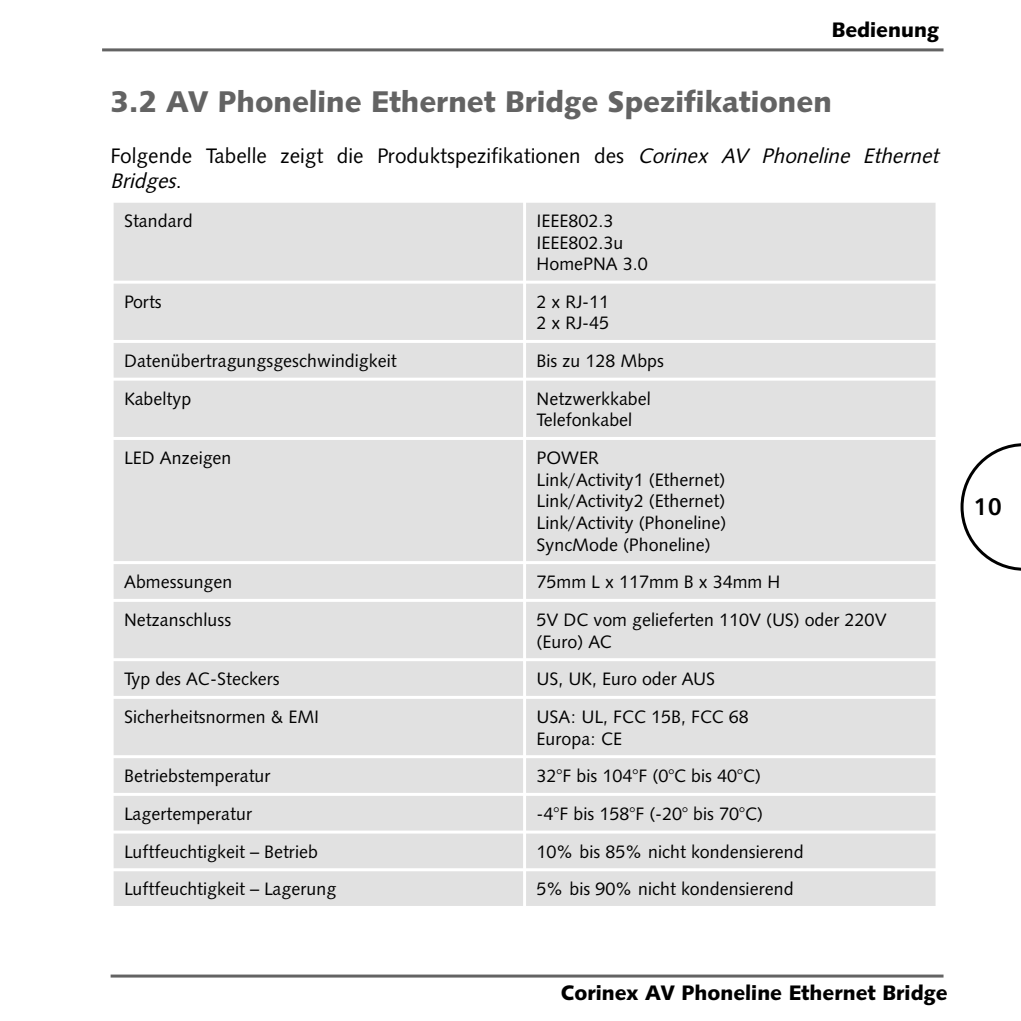
<style>
.page{position:relative;width:1021px;height:1021px;background:#fff}
.page>*{position:absolute;margin:0;border:0;box-sizing:border-box;transform-origin:0 0}
.t1{font:30px "Humanist 531 BT Black A";color:#636363}
.t2{font:24px "Humanist 777 AT Bold";color:#000}
.t3{font:21px/25.2px "Humanist 531 BT Roman A";color:#000}
.t4{font:21px "Humanist 531 BT Black A";color:#000}
.t5{font:18px/21.6px "Humanist 531 BT Roman A";color:#000}
.s1{font-family:"Humanist 777 Blk AT"}
.s2{font-style:italic}
</style>
<div class="page">
<hr style="left:102px;top:48px;width:841px;height:3px;background:#636363">
<hr style="left:111px;top:974px;width:832px;height:3px;background:#636363">
<div style="left:114px;top:203px;width:821px;height:702px;background:#e1e1e1"></div>
<hr style="left:523px;top:203px;width:3px;height:78px;background:#fff">
<hr style="left:111px;top:281px;width:413px;height:3px;background:#fff">
<hr style="left:524px;top:281px;width:414px;height:3px;background:#fff">
<hr style="left:523px;top:284px;width:3px;height:56px;background:#fff">
<hr style="left:111px;top:340px;width:413px;height:3px;background:#fff">
<hr style="left:524px;top:340px;width:414px;height:3px;background:#fff">
<hr style="left:523px;top:343px;width:3px;height:34px;background:#fff">
<hr style="left:111px;top:377px;width:413px;height:3px;background:#fff">
<hr style="left:524px;top:377px;width:414px;height:3px;background:#fff">
<hr style="left:523px;top:380px;width:3px;height:57px;background:#fff">
<hr style="left:111px;top:437px;width:413px;height:3px;background:#fff">
<hr style="left:524px;top:437px;width:414px;height:3px;background:#fff">
<hr style="left:523px;top:440px;width:3px;height:121px;background:#fff">
<hr style="left:111px;top:561px;width:413px;height:3px;background:#fff">
<hr style="left:524px;top:561px;width:414px;height:3px;background:#fff">
<hr style="left:523px;top:564px;width:3px;height:35px;background:#fff">
<hr style="left:111px;top:599px;width:413px;height:3px;background:#fff">
<hr style="left:524px;top:599px;width:414px;height:3px;background:#fff">
<hr style="left:523px;top:602px;width:3px;height:56px;background:#fff">
<hr style="left:111px;top:658px;width:413px;height:3px;background:#fff">
<hr style="left:524px;top:658px;width:414px;height:3px;background:#fff">
<hr style="left:523px;top:661px;width:3px;height:35px;background:#fff">
<hr style="left:111px;top:696px;width:413px;height:3px;background:#fff">
<hr style="left:524px;top:696px;width:414px;height:3px;background:#fff">
<hr style="left:523px;top:699px;width:3px;height:56px;background:#fff">
<hr style="left:111px;top:755px;width:413px;height:3px;background:#fff">
<hr style="left:524px;top:755px;width:414px;height:3px;background:#fff">
<hr style="left:523px;top:758px;width:3px;height:34px;background:#fff">
<hr style="left:111px;top:792px;width:413px;height:3px;background:#fff">
<hr style="left:524px;top:792px;width:414px;height:3px;background:#fff">
<hr style="left:523px;top:795px;width:3px;height:35px;background:#fff">
<hr style="left:111px;top:830px;width:413px;height:3px;background:#fff">
<hr style="left:524px;top:830px;width:414px;height:3px;background:#fff">
<hr style="left:523px;top:833px;width:3px;height:35px;background:#fff">
<hr style="left:111px;top:868px;width:413px;height:3px;background:#fff">
<hr style="left:524px;top:868px;width:414px;height:3px;background:#fff">
<hr style="left:523px;top:871px;width:3px;height:34px;background:#fff">
<svg style="left:960px;top:443px;width:60px;height:128px"></svg>
<p class="t4" style="left:831px;top:21px;width:109px">Bedienung</p>
<h1 class="t1" style="left:111px;top:90px;width:722px"><span class="s1">3.2</span> AV Phoneline Ethernet Bridge Spezifikationen</h1>
<p class="t3" style="left:111px;top:144px;width:833px">Folgende Tabelle zeigt die Produktspezifikationen des <span class="s2">Corinex AV Phoneline Ethernet<br>Bridges</span>.</p>
<p class="t5" style="left:124px;top:211px;width:70px">Standard</p>
<p class="t5" style="left:536px;top:211px;width:113px">IEEE802.3<br>IEEE802.3u<br>HomePNA 3.0</p>
<p class="t5" style="left:124px;top:292px;width:39px">Ports</p>
<p class="t5" style="left:536px;top:292px;width:74px">2 x RJ-11<br>2 x RJ-45</p>
<p class="t5" style="left:124px;top:352px;width:274px">Datenübertragungsgeschwindigkeit</p>
<p class="t5" style="left:536px;top:352px;width:129px">Bis zu 128 Mbps</p>
<p class="t5" style="left:124px;top:389px;width:69px">Kabeltyp</p>
<p class="t5" style="left:536px;top:389px;width:116px">Netzwerkkabel<br>Telefonkabel</p>
<p class="t5" style="left:124px;top:448px;width:109px">LED Anzeigen</p>
<p class="t5" style="left:536px;top:448px;width:191px">POWER<br>Link/Activity1 (Ethernet)<br>Link/Activity2 (Ethernet)<br>Link/Activity (Phoneline)<br>SyncMode (Phoneline)</p>
<p class="t5" style="left:124px;top:573px;width:110px">Abmessungen</p>
<p class="t5" style="left:536px;top:573px;width:245px">75mm L x 117mm B x 34mm H</p>
<p class="t5" style="left:124px;top:610px;width:109px">Netzanschluss</p>
<p class="t5" style="left:536px;top:610px;width:351px">5V DC vom gelieferten 110V (US) oder 220V (Euro) AC</p>
<p class="t5" style="left:124px;top:670px;width:157px">Typ des AC-Steckers</p>
<p class="t5" style="left:536px;top:670px;width:180px">US, UK, Euro oder AUS</p>
<p class="t5" style="left:124px;top:707px;width:197px">Sicherheitsnormen &amp; EMI</p>
<p class="t5" style="left:536px;top:707px;width:214px">USA: UL, FCC 15B, FCC 68<br>Europa: CE</p>
<p class="t5" style="left:124px;top:767px;width:148px">Betriebstemperatur</p>
<p class="t5" style="left:536px;top:767px;width:226px">32°F bis 104°F (0°C bis 40°C)</p>
<p class="t5" style="left:124px;top:804px;width:129px">Lagertemperatur</p>
<p class="t5" style="left:536px;top:804px;width:228px">-4°F bis 158°F (-20° bis 70°C)</p>
<p class="t5" style="left:124px;top:842px;width:195px">Luftfeuchtigkeit – Betrieb</p>
<p class="t5" style="left:536px;top:842px;width:268px">10% bis 85% nicht kondensierend</p>
<p class="t5" style="left:124px;top:880px;width:214px">Luftfeuchtigkeit – Lagerung</p>
<p class="t5" style="left:536px;top:880px;width:258px">5% bis 90% nicht kondensierend</p>
<h2 class="t2" style="left:973px;top:496px;width:30px">10</h2>
<p class="t4" style="left:561px;top:984px;width:388px">Corinex AV Phoneline Ethernet Bridge</p>
</div>
